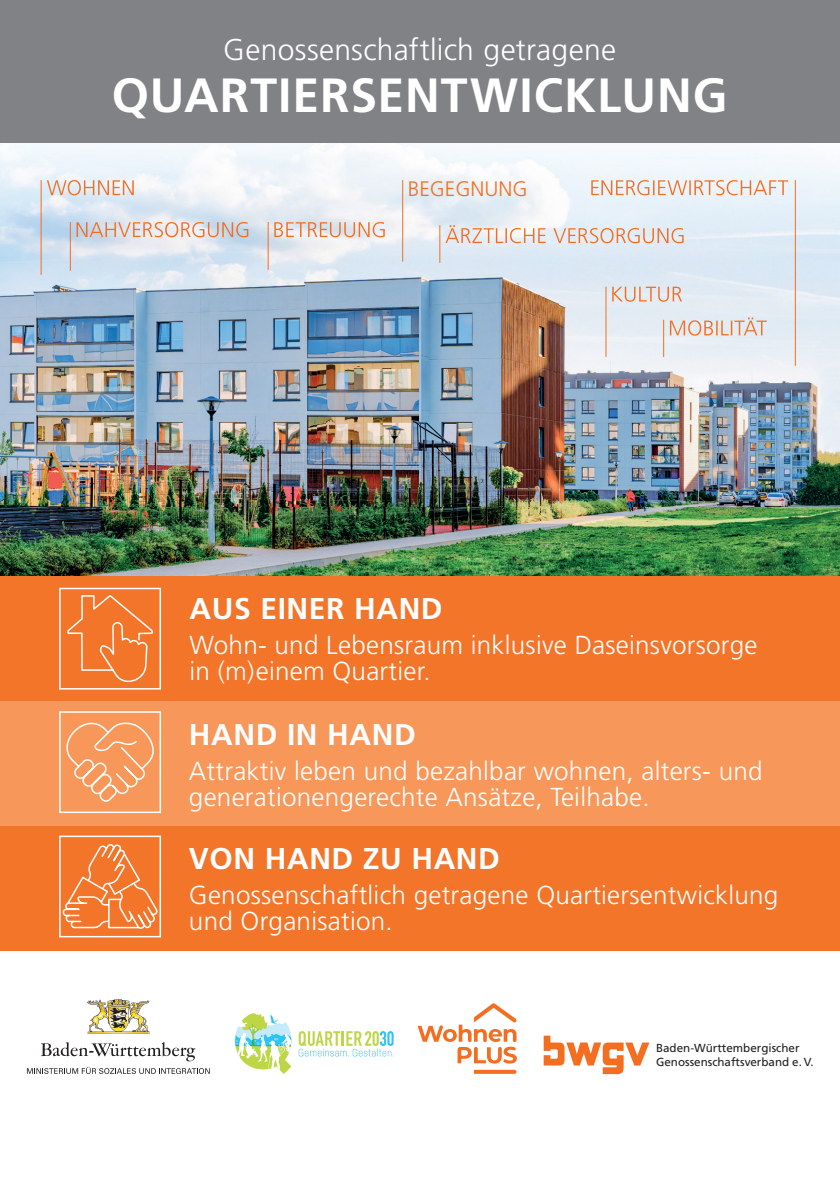
<style>
.page{position:relative;width:840px;height:1191px;background:#fff}
.page>*{position:absolute;margin:0;border:0;box-sizing:border-box;transform-origin:0 0}
.t1{font:700 48px "Frutiger LT Std";letter-spacing:.02em;color:#fff}
.t2{font:700 30px "Frutiger LT Std";letter-spacing:.02em;color:#fff}
.t3{font:300 30px "Frutiger LT Std";letter-spacing:.01em;color:#fff}
.t4{font:300 26px/26px "Frutiger LT Std";letter-spacing:.01em;color:#fff}
.t5{font:300 21px "Frutiger LT Std";color:#f36e21}
.t6{font:11.6px/14.2px "Frutiger LT Std";color:#231f20}
</style>
<div class="page">
<img style="left:0;top:143px;width:839px;height:433px">
<svg style="left:76px;top:222px;width:172px;height:15px;background:#dfc4b9"></svg>
<hr style="left:70px;top:222px;width:1px;height:49px;background:#f36e21">
<svg style="left:274px;top:222px;width:110px;height:15px;background:#e8c8b8"></svg>
<hr style="left:267px;top:222px;width:1px;height:48px;background:#f36e21">
<svg style="left:612px;top:287px;width:69px;height:15px"></svg>
<hr style="left:605px;top:287px;width:1px;height:70px;background:#f36e21">
<svg style="left:669px;top:317px;width:97px;height:19px;background:#e6d0c6"></svg>
<hr style="left:662px;top:320px;width:1px;height:37px;background:#f36e21">
<svg style="left:47px;top:180px;width:87px;height:15px"></svg>
<hr style="left:41px;top:180px;width:1px;height:95px;background:#f36e21">
<hr style="left:794px;top:180px;width:1px;height:186px;background:#f36e21">
<svg style="left:591px;top:180px;width:196px;height:15px;background:#edd1c2"></svg>
<svg style="left:445px;top:225px;width:238px;height:18px;background:#e8d4ca"></svg>
<hr style="left:439px;top:225px;width:1px;height:38px;background:#f36e21">
<hr style="left:402px;top:180px;width:1px;height:82px;background:#f36e21">
<div style="left:0;top:0;width:839px;height:143px;background:#808285"></div>
<svg style="left:417px;top:1003px;width:99px;height:60px"></svg>
<svg style="left:474px;top:1069px;width:42px;height:4px"></svg>
<img style="left:87px;top:999px;width:63px;height:35px">
<svg style="left:27px;top:1042px;width:183px;height:32px"></svg>
<svg style="left:543px;top:1035px;width:106px;height:39px"></svg>
<svg style="left:298px;top:1031px;width:95px;height:25px"></svg>
<svg style="left:235px;top:1013px;width:56px;height:61px"></svg>
<div style="left:0;top:576px;width:839px;height:125px;background:#f3752a"></div>
<div style="left:0;top:701px;width:839px;height:125px;background:#f7975a"></div>
<div style="left:0;top:826px;width:839px;height:125px;background:#f3752a"></div>
<div style="left:59px;top:711px;width:102px;height:102px;border:2px solid #fff"></div>
<svg style="left:59px;top:711px;width:100px;height:92px"></svg>
<div style="left:59px;top:835px;width:102px;height:102px;border:2px solid #fff"></div>
<svg style="left:61px;top:841px;width:97px;height:91px"></svg>
<div style="left:59px;top:588px;width:102px;height:101px;border:2px solid #fff"></div>
<svg style="left:66px;top:542px;width:88px;height:145px"></svg>
<p class="t3" style="left:223px;top:33px;width:394px">Genossenschaftlich getragene</p>
<h1 class="t1" style="left:112px;top:67px;width:616px">QUARTIERSENTWICKLUNG</h1>
<p class="t5" style="left:407px;top:177px;width:121px">BEGEGNUNG</p>
<p class="t2" style="left:189px;top:591px;width:254px">AUS EINER HAND</p>
<p class="t4" style="left:189px;top:633px;width:569px">Wohn- und Lebensraum inklusive Daseinsvorsorge in (m)einem Quartier.</p>
<p class="t2" style="left:189px;top:717px;width:228px">HAND IN HAND</p>
<p class="t4" style="left:189px;top:758px;width:575px">Attraktiv leben und bezahlbar wohnen, alters- und generationengerechte Ansätze, Teilhabe.</p>
<p class="t2" style="left:189px;top:841px;width:312px">VON HAND ZU HAND</p>
<p class="t4" style="left:189px;top:882px;width:590px">Genossenschaftlich getragene Quartiersentwicklung und Organisation.</p>
<p class="t6" style="left:655px;top:1040px;width:159px">Baden-Württembergischer<br>Genossenschaftsverband e. V.</p>
</div>
